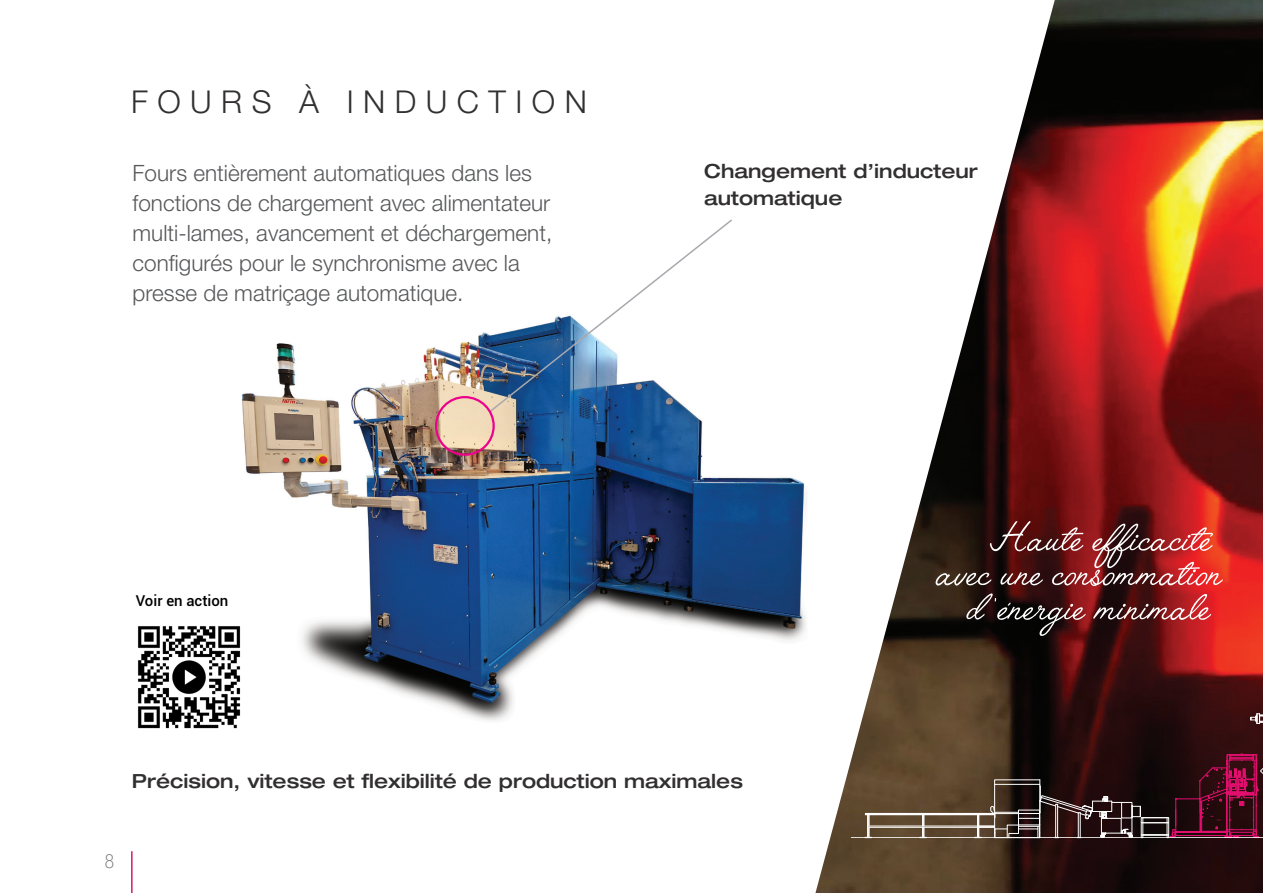
<style>
.page{position:relative;width:1263px;height:893px;background:#fff}
.page>*{position:absolute;margin:0;border:0;box-sizing:border-box;transform-origin:0 0}
.t1{font:51px "Angelface";color:#fff}
.Titolo_-_kerning300{font:300 31.5px "Helvetica Neue";letter-spacing:.3em;color:#312f30}
.Sottotitolo{font:300 22.5px/30px "Helvetica Neue";color:#57585a}
.note_tecniche{font:500 expanded 19.5px/27px "Helvetica Neue";color:#312f30}
.t2{font:100 condensed 19.5px "Helvetica Neue";color:#6c6d70}
.Sommario_Liv1{font:500 15px "Roboto";color:#000}
</style>
<div class="page">
<hr style="left:131px;top:851px;width:2px;height:42px;background:#d51968">
<img style="left:815px;top:0;width:448px;height:893px">
<img style="left:242px;top:266px;width:583px;height:513px">
<svg style="left:1250px;top:714px;width:13px;height:10px"></svg>
<hr style="left:851px;top:837px;width:412px;height:1px;background:#fff">
<svg style="left:865px;top:754px;width:398px;height:84px;background:#4c2f2c"></svg>
<img style="left:138px;top:626px;width:103px;height:103px">
<svg style="left:487px;top:219px;width:247px;height:195px"></svg>
<div style="left:435px;top:396px;width:60px;height:60px;border:2px solid #ed028c;border-radius:50%"></div>
<p class="Titolo_-_kerning300" style="left:131px;top:83px;width:457px">FOURS À INDUCTION</p>
<p class="Sottotitolo" style="left:133px;top:157px;width:421px">Fours entièrement automatiques dans les fonctions de chargement avec alimentateur multi-lames, avancement et déchargement, configurés pour le synchronisme avec la presse de matriçage automatique.</p>
<p class="note_tecniche" style="left:704px;top:157px;width:275px">Changement d’inducteur automatique</p>
<p class="Sommario_Liv1" style="left:136px;top:590px;width:94px">Voir en action</p>
<p class="note_tecniche" style="left:132px;top:767px;width:613px">Précision, vitesse et flexibilité de production maximales</p>
<p class="t2" style="left:105px;top:850px;width:11px">8</p>
<p class="t1" style="left:989px;top:510px;width:223px">Haute efficacité</p>
<p class="t1" style="left:935px;top:544px;width:287px">avec une consommation</p>
<p class="t1" style="left:966px;top:579px;width:245px">d ‘énergie minimale</p>
</div>
